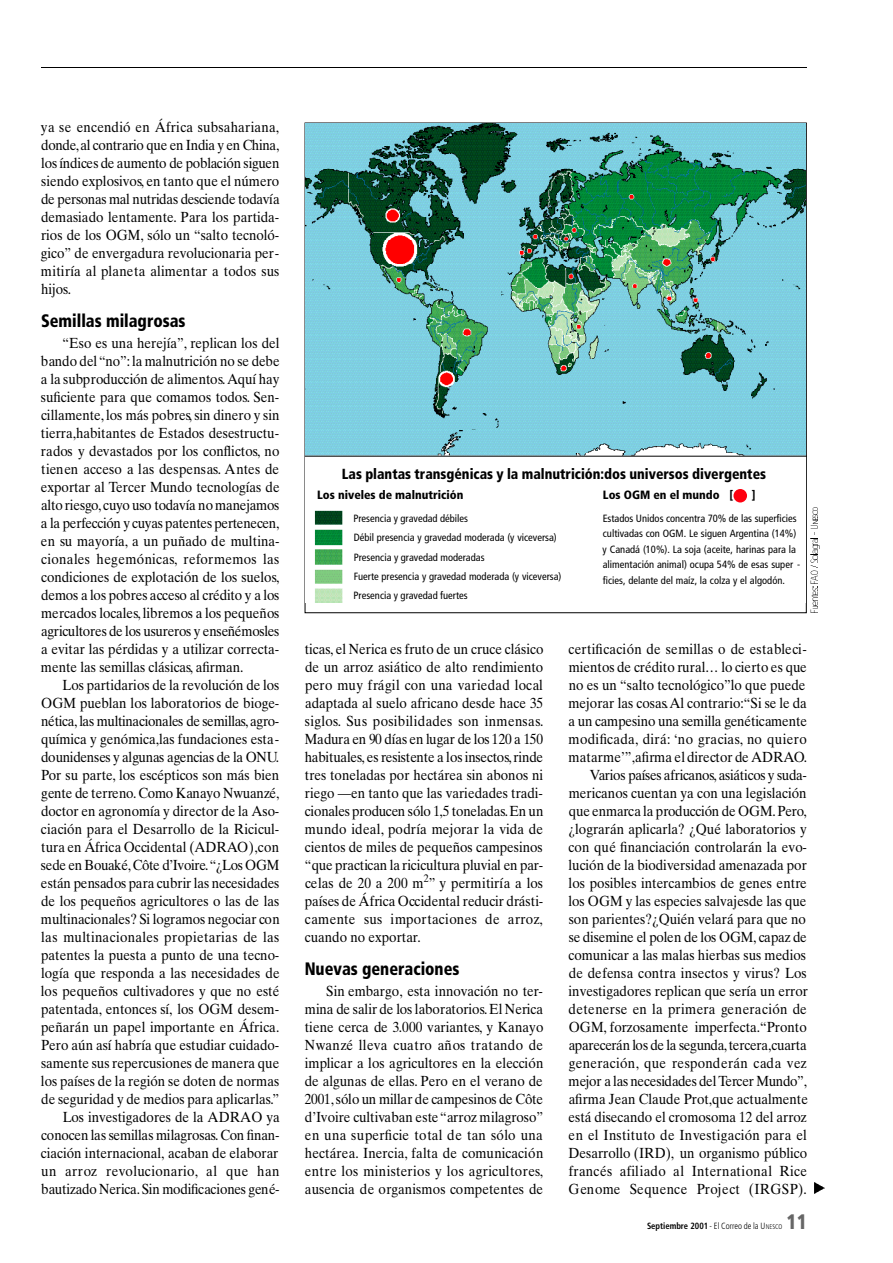
<style>
.page{position:relative;width:893px;height:1263px;background:#fff}
.page>*{position:absolute;margin:0;border:0;box-sizing:border-box;transform-origin:0 0}
.t1{font:900 condensed 21px "Frutiger";color:#666;scale:.95 1}
.t2{font:900 condensed 18px "Frutiger";color:#000;scale:.91 1}
.t3{font:14.7px/18px "Times Ten";color:#000;text-align:justify;scale:.91 1}
.t4{font:900 condensed 14.7px "Frutiger";color:#000;scale:.95 1}
.t5{font:900 condensed 12px "Frutiger";color:#000}
.t6{font:condensed 10.5px/15.6px "Frutiger";color:#000}
.t7{font:700 condensed 9px "Frutiger";color:#000;scale:.95 1}
.s1{font-weight:300}
.s2{font-weight:300;font-size:6.75px}
</style>
<div class="page">
<img style="left:814px;top:1183px;width:10px;height:11px">
<img style="left:305px;top:123px;width:501px;height:23px">
<img style="left:305px;top:146px;width:501px;height:457px">
<div style="left:733px;top:489px;width:14px;height:13px;background:#ff000f;border-radius:50%"></div>
<svg style="left:810px;top:507px;width:9px;height:105px"></svg>
<hr style="left:305px;top:456px;width:501px;height:1px;background:#000">
<hr style="left:41px;top:67px;width:765px;height:1px;background:#000">
<p class="t3" style="left:41px;top:119px;width:264px">ya se encendió en África subsahariana, d o n d e,al contrario que en India y en China, los índices de aumento de población siguen siendo explosivos, en tanto que el número de personas mal nutridas desciende todavía demasiado lentamente. Para los partida&shy;rios de los OGM, sólo un “salto tecnoló&shy;gico” de envergadura revolucionaria per&shy;mitiría al planeta alimentar a todos sus hijos.</p>
<p class="t2" style="left:41px;top:313px;width:160px">Semillas milagrosas</p>
<p class="t3" style="left:41px;top:335px;width:264px;text-indent:22px">“Eso es una herejía”, replican los del bando del “ n o ” : la malnutrición no se debe a la subproducción de alimentos.Aquí hay suficiente para que comamos todos. Sen&shy;cillamente,los más pobres, sin dinero y sin tierra,habitantes de Estados desestructu&shy;rados y devastados por los confli c t o s, n o tienen acceso a las despensas. Antes de exportar al Tercer Mundo tecnologías de alto riesgo,cuyo uso todavía no manejamos a la perfección y cuyas patentes pertenecen, en su mayoría, a un puñado de multina&shy;cionales hegemónicas, reformemos las condiciones de explotación de los suelos, demos a los pobres acceso al crédito y a los mercados locales, libremos a los pequeños agricultores de los usureros y enseñémosles a evitar las pérdidas y a utilizar correcta&shy;mente las semillas clásicas, afirman.</p>
<p class="t3" style="left:41px;top:677px;width:264px;text-align:right">Los partidarios de la revolución de los OGM pueblan los laboratorios de bioge&shy;n é t i c a , las multinacionales de semillas, a g r o&shy;química y genómica,las fundaciones esta&shy;dounidenses y algunas agencias de la ONU.<br>Por su parte, los escépticos son más bien gente de terreno. Como Kanayo Nwuanzé, doctor en agronomía y director de la Aso&shy;ciación para el Desarrollo de la Ricicul&shy;tura en África Occidental (ADRAO ) ,c o n sede en Bouaké,Côte d’Ivoire.“¿Los OGM están pensados para cubrir las necesidades de los pequeños agricultores o las de las multinacionales? Si logramos negociar con las multinacionales propietarias de las patentes la puesta a punto de una tecno&shy;logía que responda a las necesidades de los pequeños cultivadores y que no esté patentada, entonces sí, los OGM desem&shy;peñarán un papel importante en África.<br>Pero aún así habría que estudiar cuidado&shy;samente sus repercusiones de manera que los países de la región se doten de normas de seguridad y de medios para aplicarlas.” Los investigadores de la ADRAO ya conocen las semillas milagrosas. Con fin a n&shy;ciación internacional, acaban de elaborar un arroz revolucionario, al que han bautizado Nerica. Sin modificaciones gené-</p>
<p class="t4" style="left:342px;top:467px;width:448px">Las plantas transgénicas y la malnutrición:dos universos divergentes</p>
<p class="t5" style="left:317px;top:490px;width:148px">Los niveles de malnutrición</p>
<p class="t5" style="left:603px;top:490px;width:132px">Los OGM en el mundo [</p>
<p class="t5" style="left:752px;top:490px;width:5px">]</p>
<p class="t6" style="left:353px;top:510px;width:209px;line-height:19.4px">Presencia y gravedad débiles<br>Débil presencia y gravedad moderada (y viceversa)<br>Presencia y gravedad moderadas<br>Fuerte presencia y gravedad moderada (y viceversa)<br>Presencia y gravedad fuertes</p>
<p class="t6" style="left:602px;top:511px;width:199px">Estados Unidos concentra 70% de las superficies cultivadas con OGM. Le siguen Argentina (14%) y Canadá (10%). La soja (aceite, harinas para la alimentación animal) ocupa 54% de esas super - ficies, delante del maíz, la colza y el algodón.</p>
<p class="t3" style="left:305px;top:641px;width:264px">ticas, el Nerica es fruto de un cruce clásico de un arroz asiático de alto rendimiento pero muy frágil con una variedad local adaptada al suelo africano desde hace 35 s i g l o s. Sus posibilidades son inmensas.<br>Madura en 90 días en lugar de los 120 a 150 h a b i t u a l e s, es resistente a los insectos,r i n d e tres toneladas por hectárea sin abonos ni riego —en tanto que las variedades tradi&shy;cionales producen sólo 1,5 toneladas.En un mundo ideal, podría mejorar la vida de cientos de miles de pequeños campesinos “que practican la ricicultura pluvial en par&shy;celas de 20 a 200 m<sup>2</sup>” y permitiría a los países de África Occidental reducir drásti&shy;camente sus importaciones de arroz, cuando no exportar.</p>
<p class="t2" style="left:305px;top:961px;width:172px">Nuevas generaciones</p>
<p class="t3" style="left:305px;top:983px;width:264px;text-indent:22px">Sin embargo, esta innovación no ter&shy;mina de salir de los laboratorios. El Nerica tiene cerca de 3.000 variantes, y Kanayo Nwanzé lleva cuatro años tratando de implicar a los agricultores en la elección de algunas de ellas. Pero en el verano de 2 0 0 1 ,sólo un millar de campesinos de Côte d’Ivoire cultivaban este “arroz milagroso” en una superficie total de tan sólo una h e c t á r e a . I n e r c i a , falta de comunicación entre los ministerios y los agricultores, ausencia de organismos competentes de</p>
<p class="t3" style="left:568px;top:641px;width:265px;text-align:right">c e r t i ficación de semillas o de estableci&shy;mientos de crédito rural… lo cierto es que no es un “salto tecnológico”lo que puede mejorar las cosas.Al contrario:“Si se le da a un campesino una semilla genéticamente m o d i fic a d a , d i r á : ‘no gracias, no quiero m a t a r m e ’ ” ,a firma el director de A D R AO.<br>Varios países africanos, asiáticos y suda&shy;mericanos cuentan ya con una legislación que enmarca la producción de OGM.P e r o, ¿lograrán aplicarla? ¿Qué laboratorios y con qué financiación controlarán la evo&shy;lución de la biodiversidad amenazada por los posibles intercambios de genes entre los OGM y las especies salvajesde las que son parientes?¿Quién velará para que no se disemine el polen de los OGM, capaz de comunicar a las malas hierbas sus medios de defensa contra insectos y virus? Los investigadores replican que sería un error detenerse en la primera generación de OGM, forzosamente imperfecta.“Pronto aparecerán los de la segunda,t e r c e r a ,c u a r t a g e n e r a c i ó n , que responderán cada vez mejor a las necesidades del Tercer Mundo”, afirma Jean Claude Prot,que actualmente está disecando el cromosoma 12 del arroz en el Instituto de Investigación para el Desarrollo (IRD), un organismo público francés afiliado al International Rice Genome Sequence Project (IRGSP).</p>
<p class="t7" style="left:647px;top:1222px;width:144px">Septiembre 2001 <span class="s1">- El Correo de la U</span><span class="s2">NESCO</span></p>
<h1 class="t1" style="left:786px;top:1214px;width:23px">11</h1>
</div>
